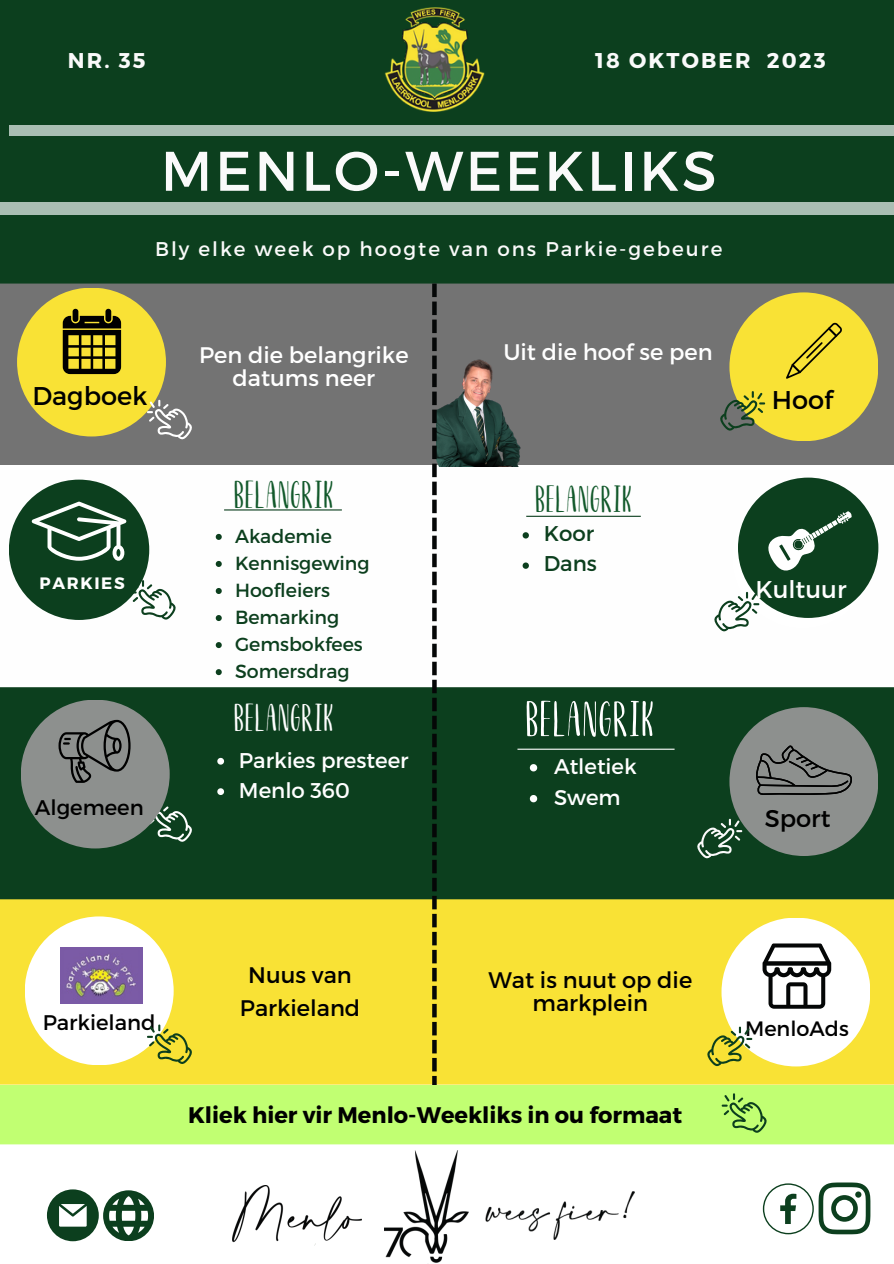
<style>
.page{position:relative;width:894px;height:1264px;background:#fff}
.page>*{position:absolute;margin:0;border:0;box-sizing:border-box;transform-origin:0 0}
.t1{font:61.5px "Amalfi";color:#fff}
.t2{font:55.65px "Montserrat";letter-spacing:.05em;color:#fafafa}
.t3{font:47.55px "Amalfi";color:#12592b}
.t4{font:47.55px "Amalfi";color:#fff}
.t5{font:46.2px "Amalfi";color:#12592b}
.t6{font:25.65px "Montserrat";color:#000}
.t7{font:24.15px "Montserrat";color:#fff}
.t8{font:24.15px "Montserrat";color:#000}
.t9{font:22.5px "Montserrat";color:#fff}
.t10{font:22.5px/32.7px "Montserrat";color:#000;text-align:center}
.t11{font:700 22.5px "Montserrat";color:#000}
.t12{font:21.3px "Montserrat";color:#fff}
.t13{font:700 21.3px "Montserrat";letter-spacing:.1em;color:#fafafa}
.t14{font:21.3px "Montserrat";color:#0c3f1e}
.t15{font:21.15px "Montserrat";color:#000}
.t16{font:21.15px "Montserrat";color:#fff}
.t17{font:20.85px "Montserrat";color:#000}
.t18{font:19.8px "Montserrat";letter-spacing:.1em;color:#fafafa}
.t19{font:18.9px "Montserrat";color:#0c3f1e}
.t20{font:700 16.5px "Montserrat";letter-spacing:.1em;color:#fff}
</style>
<div class="page">
<div style="left:0;top:0;width:893px;height:291px;background:#0c3f1e"></div>
<div style="left:9px;top:125px;width:884px;height:10px;background:#aabeb3"></div>
<div style="left:0;top:202px;width:893px;height:12px;background:#aabeb3"></div>
<img style="left:384px;top:8px;width:100px;height:103px">
<div style="left:0;top:283px;width:893px;height:182px;background:#737373"></div>
<div style="left:0;top:687px;width:893px;height:212px;background:#0c3f1e"></div>
<div style="left:0;top:899px;width:893px;height:185px;background:#f9e235"></div>
<svg style="left:0;top:1144px;width:893px;height:102px"></svg>
<img style="left:484px;top:1191px;width:172px;height:48px">
<img style="left:384px;top:1149px;width:84px;height:114px">
<img style="left:232px;top:1185px;width:130px;height:60px">
<svg style="left:47px;top:1189px;width:107px;height:52px"></svg>
<svg style="left:762px;top:1182px;width:108px;height:52px"></svg>
<img style="left:436px;top:355px;width:84px;height:112px">
<svg style="left:432px;top:283px;width:4px;height:801px;background:#2f3325"></svg>
<div style="left:729px;top:292px;width:149px;height:149px;background:#f9e235;border-radius:50%"></div>
<svg style="left:786px;top:323px;width:55px;height:56px"></svg>
<svg style="left:719px;top:391px;width:46px;height:39px"></svg>
<div style="left:17px;top:287px;width:149px;height:149px;background:#f9e235;border-radius:50%"></div>
<svg style="left:63px;top:309px;width:58px;height:65px"></svg>
<svg style="left:147px;top:400px;width:46px;height:39px"></svg>
<div style="left:737px;top:477px;width:141px;height:141px;background:#0c3f1e;border-radius:50%"></div>
<svg style="left:768px;top:511px;width:83px;height:60px"></svg>
<svg style="left:714px;top:592px;width:45px;height:39px"></svg>
<div style="left:729px;top:707px;width:149px;height:149px;background:#8d908e;border-radius:50%"></div>
<svg style="left:756px;top:745px;width:96px;height:50px"></svg>
<svg style="left:696px;top:818px;width:46px;height:40px;background:#3e664c"></svg>
<div style="left:25px;top:916px;width:149px;height:149px;background:#fff;border-radius:50%"></div>
<img style="left:61px;top:947px;width:82px;height:56px">
<svg style="left:147px;top:1024px;width:46px;height:39px;background:#c6c246"></svg>
<div style="left:721px;top:917px;width:149px;height:149px;background:#fff;border-radius:50%"></div>
<svg style="left:762px;top:943px;width:69px;height:65px"></svg>
<svg style="left:706px;top:1026px;width:46px;height:39px;background:#c6c34c"></svg>
<hr style="left:224px;top:509px;width:118px;height:1px;background:#0c3f1e">
<hr style="left:517px;top:748px;width:157px;height:1px;background:#fff">
<svg style="left:529px;top:764px;width:8px;height:7px"></svg>
<svg style="left:529px;top:795px;width:8px;height:7px"></svg>
<svg style="left:522px;top:532px;width:6px;height:6px"></svg>
<svg style="left:522px;top:562px;width:6px;height:7px"></svg>
<hr style="left:526px;top:515px;width:114px;height:2px;background:#0c3f1e">
<div style="left:0;top:1084px;width:893px;height:60px;background:#c1ff72"></div>
<svg style="left:721px;top:1093px;width:46px;height:39px;background:#9ad55f"></svg>
<svg style="left:147px;top:802px;width:46px;height:39px;background:#3e674d"></svg>
<div style="left:21px;top:699px;width:149px;height:149px;background:#8d908e;border-radius:50%"></div>
<svg style="left:58px;top:720px;width:72px;height:63px"></svg>
<svg style="left:216px;top:534px;width:6px;height:6px"></svg>
<svg style="left:216px;top:561px;width:6px;height:6px"></svg>
<svg style="left:216px;top:588px;width:6px;height:6px"></svg>
<svg style="left:216px;top:615px;width:6px;height:6px"></svg>
<svg style="left:216px;top:642px;width:6px;height:6px"></svg>
<svg style="left:216px;top:669px;width:6px;height:6px"></svg>
<hr style="left:224px;top:732px;width:118px;height:1px;background:#0c3f1e">
<svg style="left:217px;top:758px;width:7px;height:6px"></svg>
<svg style="left:217px;top:788px;width:7px;height:7px"></svg>
<div style="left:9px;top:479px;width:140px;height:141px;background:#0c3f1e;border-radius:50%"></div>
<svg style="left:131px;top:580px;width:45px;height:39px"></svg>
<svg style="left:32px;top:501px;width:94px;height:59px"></svg>
<p class="t13" style="left:68px;top:47px;width:79px">NR. 35</p>
<p class="t13" style="left:595px;top:47px;width:232px">18 OKTOBER 2023</p>
<p class="t2" style="left:161px;top:135px;width:557px">MENLO-WEEKLIKS</p>
<p class="t18" style="left:155px;top:235px;width:568px">Bly elke week op hoogte van ons Parkie-gebeure</p>
<p class="t9" style="left:199px;top:340px;width:211px">Pen die belangrike</p>
<p class="t9" style="left:503px;top:337px;width:211px">Uit die hoof se pen</p>
<p class="t9" style="left:232px;top:364px;width:144px">datums neer</p>
<p class="t6" style="left:32px;top:379px;width:116px">Dagboek</p>
<p class="t6" style="left:771px;top:383px;width:63px">Hoof</p>
<p class="t20" style="left:40px;top:572px;width:87px">PARKIES</p>
<p class="t15" style="left:35px;top:794px;width:110px">Algemeen</p>
<p class="t3" style="left:233px;top:467px;width:102px">BELANGRIK</p>
<p class="t19" style="left:235px;top:524px;width:98px">Akademie</p>
<p class="t19" style="left:235px;top:551px;width:136px">Kennisgewing</p>
<p class="t19" style="left:235px;top:578px;width:96px">Hoofleiers</p>
<p class="t19" style="left:235px;top:605px;width:106px">Bemarking</p>
<p class="t19" style="left:235px;top:632px;width:129px">Gemsbokfees</p>
<p class="t19" style="left:235px;top:659px;width:116px">Somersdrag</p>
<p class="t4" style="left:233px;top:690px;width:102px">BELANGRIK</p>
<p class="t12" style="left:239px;top:746px;width:171px">Parkies presteer</p>
<p class="t12" style="left:239px;top:777px;width:112px">Menlo 360</p>
<p class="t5" style="left:534px;top:472px;width:99px">BELANGRIK</p>
<p class="t14" style="left:543px;top:519px;width:52px">Koor</p>
<p class="t14" style="left:543px;top:550px;width:55px">Dans</p>
<p class="t1" style="left:524px;top:683px;width:131px">BELANGRIK</p>
<p class="t16" style="left:554px;top:753px;width:84px">Atletiek</p>
<p class="t16" style="left:554px;top:784px;width:68px">Swem</p>
<p class="t7" style="left:755px;top:574px;width:93px">Kultuur</p>
<p class="t8" style="left:764px;top:803px;width:67px">Sport</p>
<p class="t10" style="left:240px;top:957px;width:122px">Nuus van<br>Parkieland</p>
<p class="t10" style="left:488px;top:966px;width:205px;line-height:23.7px">Wat is nuut op die markplein</p>
<p class="t15" style="left:43px;top:1008px;width:114px">Parkieland</p>
<p class="t17" style="left:744px;top:1014px;width:105px">MenloAds</p>
<p class="t11" style="left:188px;top:1100px;width:495px">Kliek hier vir Menlo-Weekliks in ou formaat</p>
</div>
